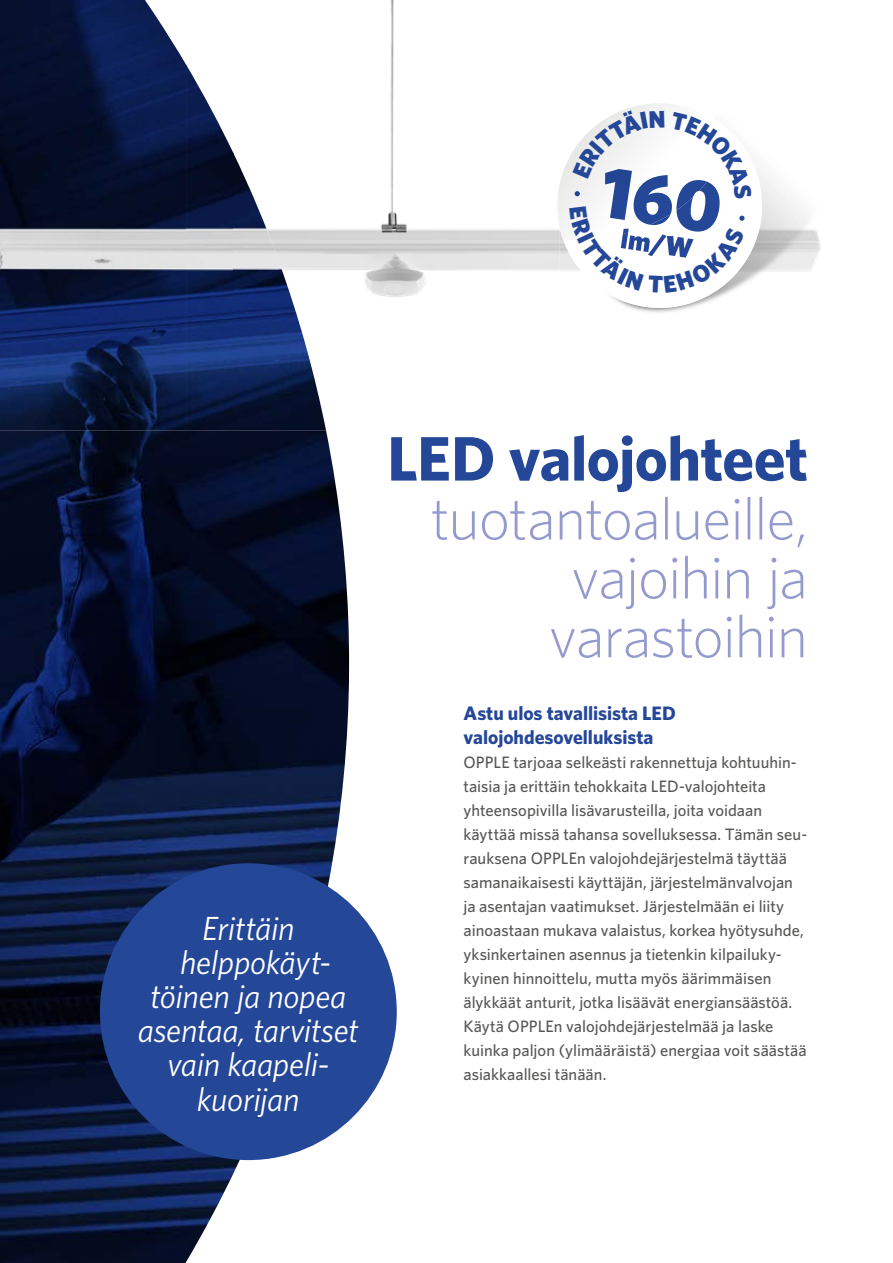
<style>
.page{position:relative;width:893px;height:1263px;background:#fff}
.page>*{position:absolute;margin:0;border:0;box-sizing:border-box;transform-origin:0 0}
.t1{font:700 62.85px "Whitney";letter-spacing:-.01em;color:#244798}
.t2{font:300 60px/58.9px "Whitney";letter-spacing:-.02em;color:#949acd;text-align:right}
.t3{font:italic 33.45px/34.2px "Whitney";letter-spacing:-.01em;color:#fff;text-align:center}
.t4{font:700 19.5px/24px "Whitney";letter-spacing:-.005em;color:#244798}
.t5{font:500 16.5px/24px "Whitney";color:#575756}
</style>
<div class="page">
<img style="left:0;top:430px;width:380px;height:833px">
<div style="left:100px;top:863px;width:297px;height:297px;background:#244798;border-radius:50%"></div>
<img style="left:326px;top:0;width:224px;height:297px">
<img style="left:0;top:0;width:187px;height:430px">
<img style="left:186px;top:65px;width:47px;height:365px">
<img style="left:233px;top:152px;width:47px;height:278px">
<img style="left:279px;top:263px;width:47px;height:167px">
<img style="left:769px;top:179px;width:52px;height:93px">
<svg style="left:550px;top:165px;width:219px;height:148px"></svg>
<svg style="left:560px;top:103px;width:192px;height:190px"></svg>
<h3 class="t3" style="left:138px;top:910px;width:223px">Erittäin helppokäyt&shy;töinen ja nopea asentaa, tarvitset vain kaapeli&shy;kuorijan</h3>
<h1 class="t1" style="left:387px;top:417px;width:422px">LED valojohteet</h1>
<h2 class="t2" style="left:430px;top:487px;width:379px">tuotantoalueille, vajoihin ja varastoihin</h2>
<p class="t4" style="left:463px;top:701px;width:214px">Astu ulos tavallisista LED valojohdesovelluksista</p>
<p class="t5" style="left:463px;top:750px;width:345px">OPPLE tarjoaa selkeästi rakennettuja kohtuuhin&shy;taisia ja erittäin tehokkaita LED-valojohteita yhteensopivilla lisävarusteilla, joita voidaan käyttää missä tahansa sovelluksessa. Tämän seu&shy;rauksena OPPLEn valojohdejärjestelmä täyttää samanaikaisesti käyttäjän, järjestelmänvalvojan ja asentajan vaatimukset. Järjestelmään ei liity ainoastaan mukava valaistus, korkea hyötysuhde, yksinkertainen asennus ja tietenkin kilpailuky&shy;kyinen hinnoittelu, mutta myös äärimmäisen älykkäät anturit, jotka lisäävät energiansäästöä.<br>Käytä OPPLEn valojohdejärjestelmää ja laske kuinka paljon (ylimääräistä) energiaa voit säästää asiakkaallesi tänään.</p>
</div>
